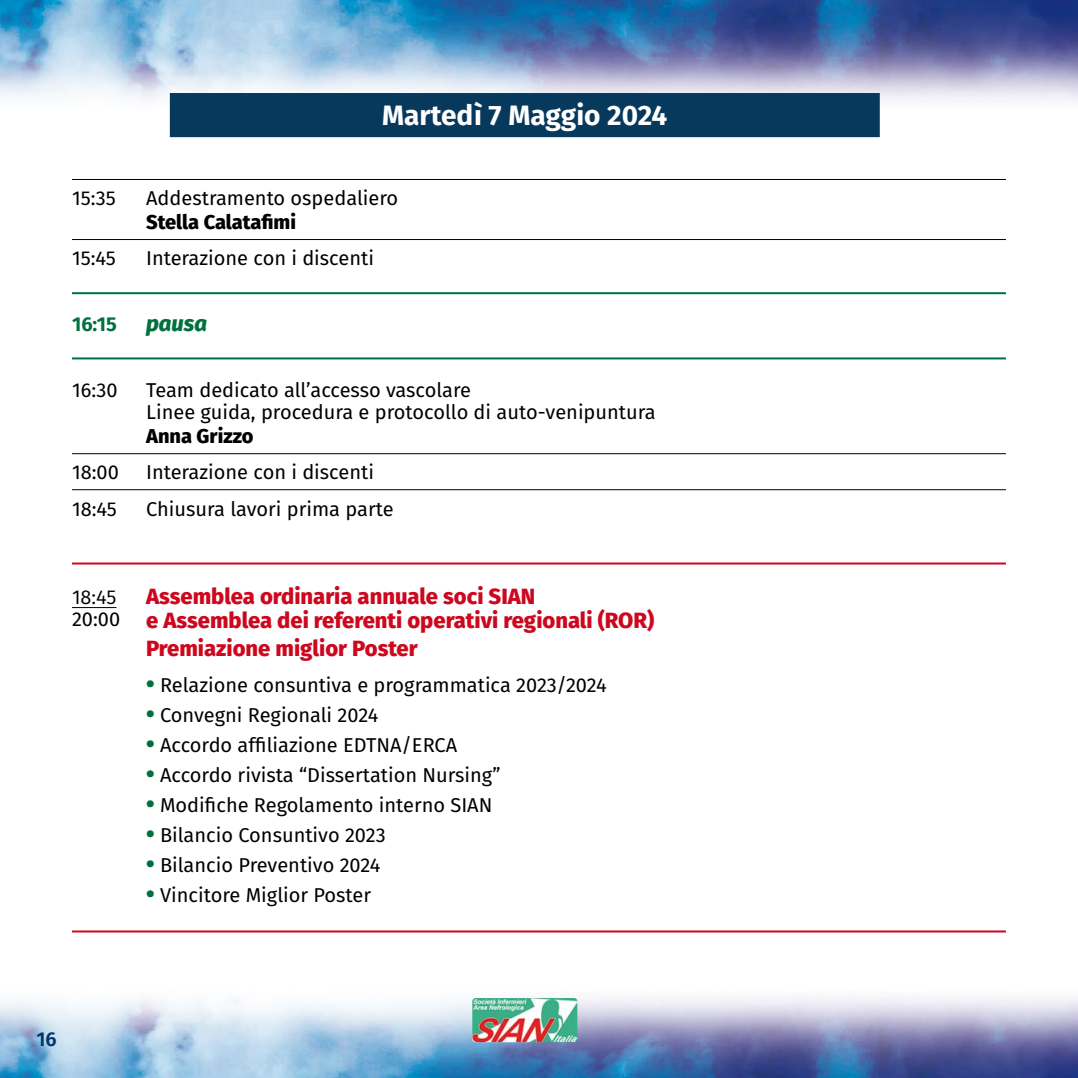
<style>
.page{position:relative;width:1078px;height:1078px;background:#fff}
.page>*{position:absolute;margin:0;border:0;box-sizing:border-box;transform-origin:0 0}
.t1{font:700 28px "Fira Sans";color:#fff}
.t2{font:800 22px "Fira Sans";color:#cd071e}
.t3{font:italic 800 22px "Fira Sans";color:#00713e}
.t4{font:20px "Fira Sans";color:#000}
.t5{font:800 20px "Fira Sans";color:#000}
.t6{font:700 20px "Fira Sans";color:#00713e}
.t7{font:20px "Fira Sans";color:#000}
.t8{font:600 20px "Fira Sans";color:#00366b}
.s1{font-weight:400;font-size:20px;color:#000}
.s2{font-weight:800;font-size:24px;color:#00713e}
</style>
<div class="page">
<img style="left:0;top:0;width:1077px;height:1077px">
<img style="left:472px;top:997px;width:105px;height:44px">
<div style="left:170px;top:93px;width:709px;height:44px;background:#07395c"></div>
<hr style="left:72px;top:179px;width:933px;height:1px;background:#000">
<hr style="left:72px;top:239px;width:933px;height:1px;background:#000">
<hr style="left:72px;top:453px;width:933px;height:1px;background:#000">
<hr style="left:72px;top:489px;width:933px;height:1px;background:#000">
<hr style="left:72px;top:607px;width:44px;height:1px;background:#000">
<hr style="left:72px;top:292px;width:933px;height:2px;background:#00713e">
<hr style="left:72px;top:562px;width:933px;height:2px;background:#cd071e">
<hr style="left:72px;top:930px;width:933px;height:2px;background:#cd071e">
<hr style="left:72px;top:357px;width:933px;height:2px;background:#00713e">
<p class="t1" style="left:382px;top:92px;width:286px">Martedì 7 Maggio 2024</p>
<p class="t4" style="left:72px;top:183px;width:45px">15:35</p>
<p class="t4" style="left:146px;top:183px;width:254px">Addestramento ospedaliero</p>
<p class="t5" style="left:146px;top:205px;width:151px">Stella Calatafimi</p>
<p class="t4" style="left:72px;top:243px;width:45px">15:45</p>
<p class="t4" style="left:146px;top:243px;width:229px">Interazione con i discenti</p>
<p class="t6" style="left:72px;top:307px;width:46px">16:15</p>
<p class="t3" style="left:146px;top:304px;width:62px">pausa</p>
<p class="t4" style="left:72px;top:375px;width:47px">16:30</p>
<p class="t4" style="left:146px;top:375px;width:326px">Team dedicato all’accesso vascolare</p>
<p class="t4" style="left:146px;top:397px;width:511px">Linee guida, procedura e protocollo di auto-venipuntura</p>
<p class="t5" style="left:146px;top:419px;width:109px">Anna Grizzo</p>
<p class="t4" style="left:72px;top:457px;width:48px">18:00</p>
<p class="t4" style="left:146px;top:457px;width:229px">Interazione con i discenti</p>
<p class="t4" style="left:72px;top:493px;width:46px">18:45</p>
<p class="t4" style="left:146px;top:493px;width:249px">Chiusura lavori prima parte</p>
<p class="t7" style="left:72px;top:581px;width:46px">18:45</p>
<p class="t2" style="left:146px;top:576px;width:390px">Assemblea ordinaria annuale soci SIAN</p>
<p class="t2" style="left:72px;top:600px;width:583px"><span class="s1">20:00</span> e Assemblea dei referenti operativi regionali (ROR)</p>
<p class="t2" style="left:146px;top:628px;width:273px">Premiazione miglior Poster</p>
<p class="t4" style="left:146px;top:669px;width:462px"><span class="s2">•</span> Relazione consuntiva e programmatica 2023/2024</p>
<p class="t4" style="left:146px;top:699px;width:234px"><span class="s2">•</span> Convegni Regionali 2024</p>
<p class="t4" style="left:146px;top:729px;width:312px"><span class="s2">•</span> Accordo affiliazione EDTNA/ERCA</p>
<p class="t4" style="left:146px;top:759px;width:356px"><span class="s2">•</span> Accordo rivista “Dissertation Nursing”</p>
<p class="t4" style="left:146px;top:789px;width:348px"><span class="s2">•</span> Modifiche Regolamento interno SIAN</p>
<p class="t4" style="left:146px;top:819px;width:241px"><span class="s2">•</span> Bilancio Consuntivo 2023</p>
<p class="t4" style="left:146px;top:849px;width:236px"><span class="s2">•</span> Bilancio Preventivo 2024</p>
<p class="t4" style="left:146px;top:879px;width:226px"><span class="s2">•</span> Vincitore Miglior Poster</p>
<p class="t8" style="left:36px;top:1021px;width:22px">16</p>
</div>
